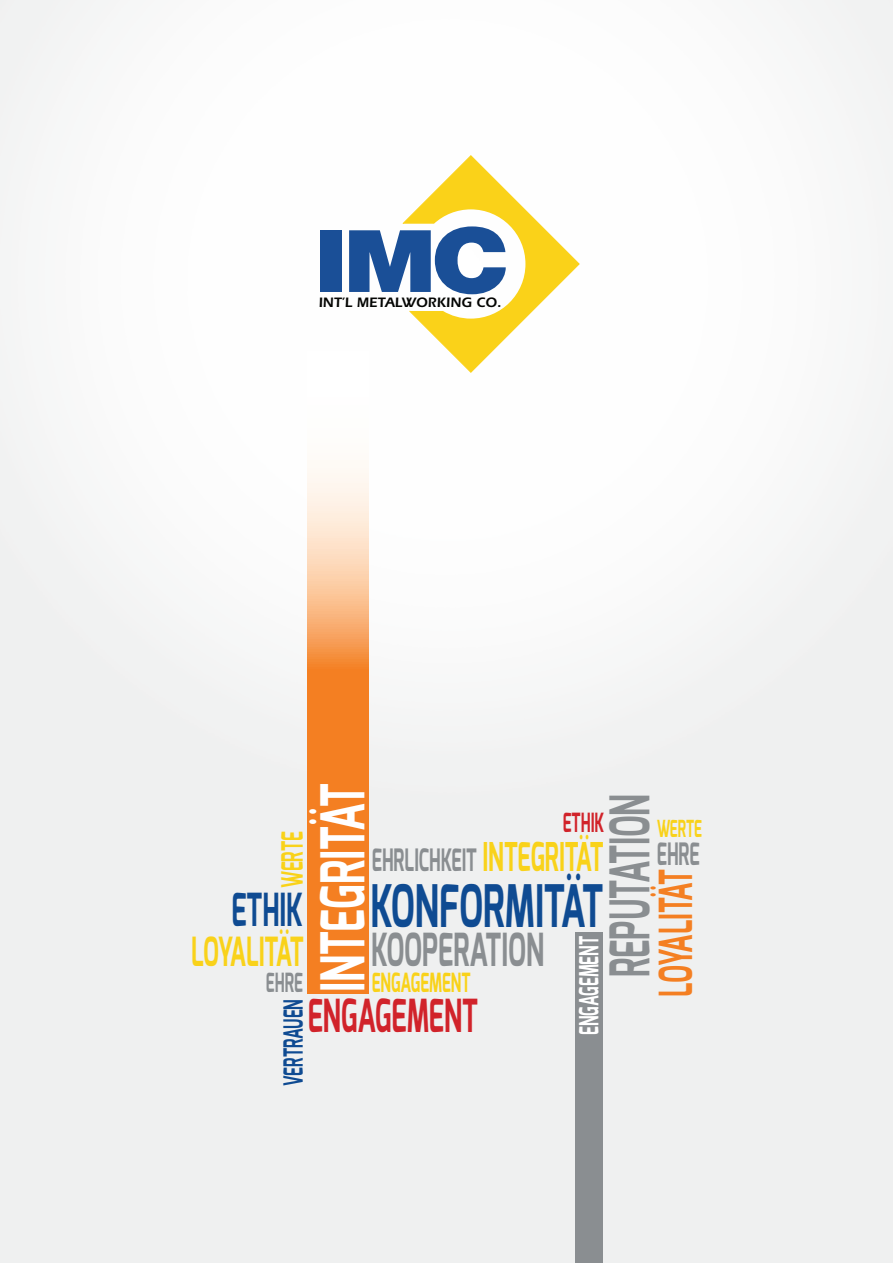
<style>
.page{position:relative;width:893px;height:1263px;background:#fff}
.page>*{position:absolute;margin:0;border:0;box-sizing:border-box;transform-origin:0 0}
.t1{font:900 86.4px "Helvetica Neue LT Std";color:#1a4f97;scale:1.14 1}
.t2{font:700 60.3px "Exo";color:#fff;scale:.67 1}
.t3{font:700 58.5px "Exo";color:#0f4b92;scale:.61 1}
.t4{font:700 54.6px "Exo";color:#8a8e91;scale:.59 1}
.t5{font:700 45.45px "Exo";color:#8a8e91;scale:.59 1}
.t6{font:700 45.45px "Exo";color:#d1232a;scale:.59 1}
.t7{font:700 45.45px "Exo";letter-spacing:-.04em;color:#f47f22;scale:.59 1}
.t8{font:700 45.45px "Exo";color:#0f4b92;scale:.59 1}
.t9{font:700 40.2px "Exo";letter-spacing:-.04em;color:#f9d21a;scale:.59 1}
.t10{font:700 39.6px "Exo";color:#f9d21a;scale:.59 1}
.t11{font:700 30.9px "Exo";color:#8a8e91;scale:.59 1}
.t12{font:700 29.4px "Exo";letter-spacing:-.01em;color:#f9d219;scale:.59 1}
.t13{font:700 26.4px "Exo";color:#f9d219;scale:.59 1}
.t14{font:700 26.4px "Exo";color:#fff;scale:.59 1}
.t15{font:700 26.4px "Exo";color:#0f4b92;scale:.59 1}
.t16{font:700 26.4px "Exo";color:#d1232a;scale:.59 1}
.t17{font:700 26.4px "Exo";color:#8a8e91;scale:.59 1}
.t18{font:700 23.55px "Exo";letter-spacing:-.01em;color:#f9d219;scale:.59 1}
.t19{font:600 14.1px "ITC Eras Std";letter-spacing:.01em;color:#040503}
.s1{font-size:90.75px}
</style>
<div class="page">
<img style="left:0;top:0;width:893px;height:1263px">
<svg style="left:402px;top:155px;width:178px;height:218px"></svg>
<svg style="left:308px;top:351px;width:61px;height:643px"></svg>
<div style="left:575px;top:932px;width:27px;height:331px;background:#8a8e91"></div>
<h1 class="t1" style="left:314px;top:210px;width:173px">IM<span class="s1">C</span></h1>
<p class="t19" style="left:319px;top:294px;width:184px">INT’L METALWORKING CO.</p>
<h2 class="t2" style="left:304px;top:992px;width:313px;rotate:-90deg">INTEGRITÄT</h2>
<h3 class="t4" style="left:595px;top:977px;width:312px;rotate:-90deg">REPUTATION</h3>
<h3 class="t16" style="left:563px;top:805px;width:72px">ETHIK</h3>
<h3 class="t10" style="left:483px;top:831px;width:207px">INTEGRITÄT</h3>
<h3 class="t18" style="left:657px;top:813px;width:78px">WERTE</h3>
<h3 class="t11" style="left:657px;top:833px;width:75px">EHRE</h3>
<h3 class="t12" style="left:273px;top:888px;width:97px;rotate:-90deg">WERTE</h3>
<h3 class="t11" style="left:372px;top:840px;width:180px">EHRLICHKEIT</h3>
<h3 class="t7" style="left:646px;top:997px;width:218px;rotate:-90deg">LOYALITÄT</h3>
<h3 class="t3" style="left:370px;top:868px;width:383px">KONFORMITÄT</h3>
<h3 class="t8" style="left:231px;top:880px;width:123px">ETHIK</h3>
<h3 class="t9" style="left:191px;top:926px;width:193px">LOYALITÄT</h3>
<h3 class="t5" style="left:371px;top:920px;width:295px">KOOPERATION</h3>
<h3 class="t14" style="left:572px;top:1035px;width:169px;rotate:-90deg">ENGAGEMENT</h3>
<h3 class="t13" style="left:372px;top:965px;width:169px">ENGAGEMENT</h3>
<h3 class="t17" style="left:266px;top:965px;width:64px">EHRE</h3>
<h3 class="t15" style="left:276px;top:1086px;width:148px;rotate:-90deg">VERTRAUEN</h3>
<h3 class="t6" style="left:308px;top:986px;width:290px">ENGAGEMENT</h3>
</div>
